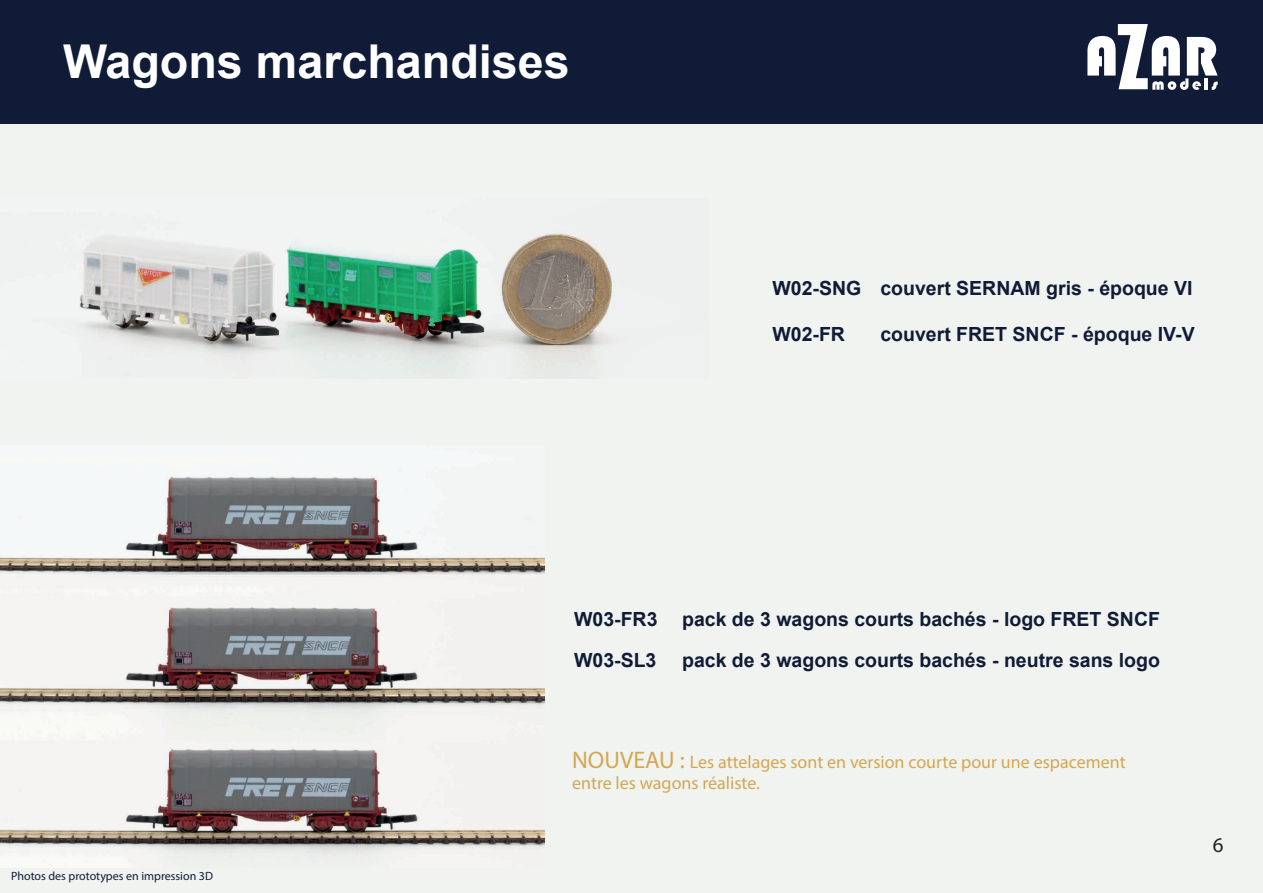
<style>
.page{position:relative;width:1263px;height:893px;background:#fff}
.page>*{position:absolute;margin:0;border:0;box-sizing:border-box;transform-origin:0 0}
.t1{font:700 46.65px "Arial";color:#fff}
.t2{font:21px "Myriad Pro";color:#231f20}
.t3{font:700 19.5px "Arial";color:#101c37}
.t4{font:18px/21.6px "Myriad Pro";color:#d4a751}
.t5{font:12px "Myriad Pro";color:#101c37}
.s1{font-size:24px}
</style>
<div class="page">
<div style="left:0;top:90px;width:1263px;height:803px;background:#f1f3f0"></div>
<div style="left:0;top:0;width:1263px;height:123px;background:#101c37"></div>
<svg style="left:1087px;top:24px;width:131px;height:66px"></svg>
<img style="left:80px;top:233px;width:532px;height:146px">
<img style="left:0;top:477px;width:544px;height:380px">
<h1 class="t1" style="left:63px;top:29px;width:508px">Wagons marchandises</h1>
<p class="t3" style="left:772px;top:274px;width:422px">W02-SNG couvert SERNAM gris - époque VI</p>
<p class="t3" style="left:772px;top:321px;width:74px">W02-FR</p>
<p class="t3" style="left:880px;top:321px;width:316px">couvert FRET SNCF - époque IV-V</p>
<p class="t5" style="left:11px;top:868px;width:203px">Photos des prototypes en impression 3D</p>
<p class="t3" style="left:574px;top:605px;width:85px">W03-FR3</p>
<p class="t3" style="left:682px;top:605px;width:479px">pack de 3 wagons courts bachés - logo FRET SNCF</p>
<p class="t3" style="left:574px;top:646px;width:84px">W03-SL3</p>
<p class="t3" style="left:682px;top:646px;width:479px">pack de 3 wagons courts bachés - neutre sans logo</p>
<p class="t4" style="left:572px;top:751px;width:555px"><span class="s1">NOUVEAU :</span> Les attelages sont en version courte pour une espacement entre les wagons réaliste.</p>
<p class="t2" style="left:1213px;top:832px;width:12px">6</p>
</div>
